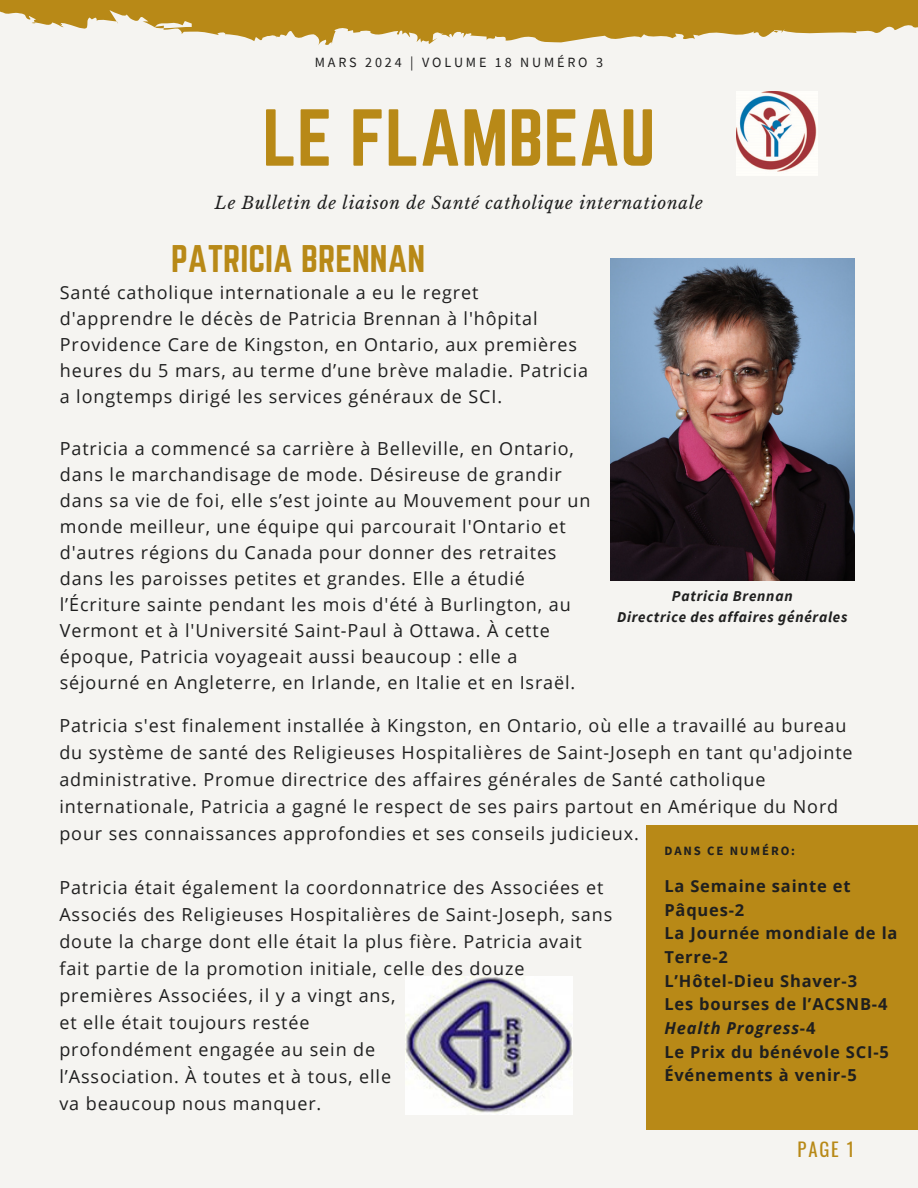
<style>
.page{position:relative;width:918px;height:1188px;background:#f5f4f1}
.page>*{position:absolute;margin:0;border:0;box-sizing:border-box;transform-origin:0 0}
.t1{font:70.5px "Norwester";color:#b88917}
.t2{font:33.75px "Norwester";color:#b88917}
.t3{font:18.75px "Oswald";color:#b88917}
.t4{font:18px/26px "Open Sans";letter-spacing:.05em;color:#1f1f1f}
.t5{font:italic 16.95px "Libre Baskerville";letter-spacing:.05em;color:#1f1f1f}
.t6{font:700 16.5px/23.7px "Open Sans";letter-spacing:.05em;color:#1f1f1f}
.t7{font:italic 700 15px/20.2px "Source Sans Pro";letter-spacing:.05em;color:#1f1f1f;text-align:center}
.t8{font:14.1px "Source Sans Pro";letter-spacing:.2em;color:#1f1f1f}
.t9{font:700 12.75px "Source Sans Pro";letter-spacing:.15em;color:#1f1f1f}
.s1{font-style:italic}
</style>
<div class="page">
<svg style="left:0;top:0;width:918px;height:45px"></svg>
<img style="left:736px;top:92px;width:81px;height:81px">
<div style="left:646px;top:825px;width:272px;height:304px;background:#b88917"></div>
<img style="left:610px;top:259px;width:244px;height:321px">
<img style="left:405px;top:977px;width:168px;height:137px">
<h6 class="t8" style="left:315px;top:53px;width:290px">MARS 2024 | VOLUME 18 NUMÉRO 3</h6>
<p class="t1" style="left:262px;top:95px;width:394px">LE FLAMBEAU</p>
<h4 class="t5" style="left:215px;top:192px;width:490px">Le Bulletin de liaison de Santé catholique internationale</h4>
<p class="t2" style="left:171px;top:239px;width:256px">PATRICIA BRENNAN</p>
<h4 class="t4" style="left:60px;top:279px;width:530px">Santé catholique internationale a eu le regret d'apprendre le décès de Patricia Brennan à l'hôpital Providence Care de Kingston, en Ontario, aux premières heures du 5 mars, au terme d’une brève maladie. Patricia a longtemps dirigé les services généraux de SCI.</h4>
<p class="t4" style="left:60px;top:435px;width:532px">Patricia a commencé sa carrière à Belleville, en Ontario, dans le marchandisage de mode. Désireuse de grandir dans sa vie de foi, elle s’est jointe au Mouvement pour un monde meilleur, une équipe qui parcourait l'Ontario et d'autres régions du Canada pour donner des retraites dans les paroisses petites et grandes. Elle a étudié l’Écriture sainte pendant les mois d'été à Burlington, au Vermont et à l'Université Saint-Paul à Ottawa. À cette époque, Patricia voyageait aussi beaucoup : elle a séjourné en Angleterre, en Irlande, en Italie et en Israël.</p>
<h2 class="t7" style="left:617px;top:586px;width:232px">Patricia Brennan<br>Directrice des affaires générales</h2>
<p class="t4" style="left:59px;top:712px;width:795px;line-height:27px">Patricia s'est finalement installée à Kingston, en Ontario, où elle a travaillé au bureau du système de santé des Religieuses Hospitalières de Saint-Joseph en tant qu'adjointe administrative. Promue directrice des affaires générales de Santé catholique internationale, Patricia a gagné le respect de ses pairs partout en Amérique du Nord pour ses connaissances approfondies et ses conseils judicieux.</p>
<h6 class="t4" style="left:59px;top:874px;width:555px;line-height:27px">Patricia était également la coordonnatrice des Associées et Associés des Religieuses Hospitalières de Saint-Joseph, sans doute la charge dont elle était la plus fière. Patricia avait fait partie de la promotion initiale, celle des douze premières Associées, il y a vingt ans,<br>et elle était toujours restée<br>profondément engagée au sein de<br>l’Association. À toutes et à tous, elle<br>va beaucoup nous manquer.</h6>
<h4 class="t9" style="left:664px;top:843px;width:132px">DANS CE NUMÉRO:</h4>
<h4 class="t6" style="left:664px;top:874px;width:235px">La Semaine sainte et<br>Pâques-2<br>La Journée mondiale de la<br>Terre-2<br>L’Hôtel-Dieu Shaver-3<br>Les bourses de l’ACSNB-4<br><span class="s1">Health Progress</span>-4<br>Le Prix du bénévole SCI-5<br>Événements à venir-5</h4>
<h4 class="t3" style="left:798px;top:1135px;width:58px">PAGE 1</h4>
</div>
